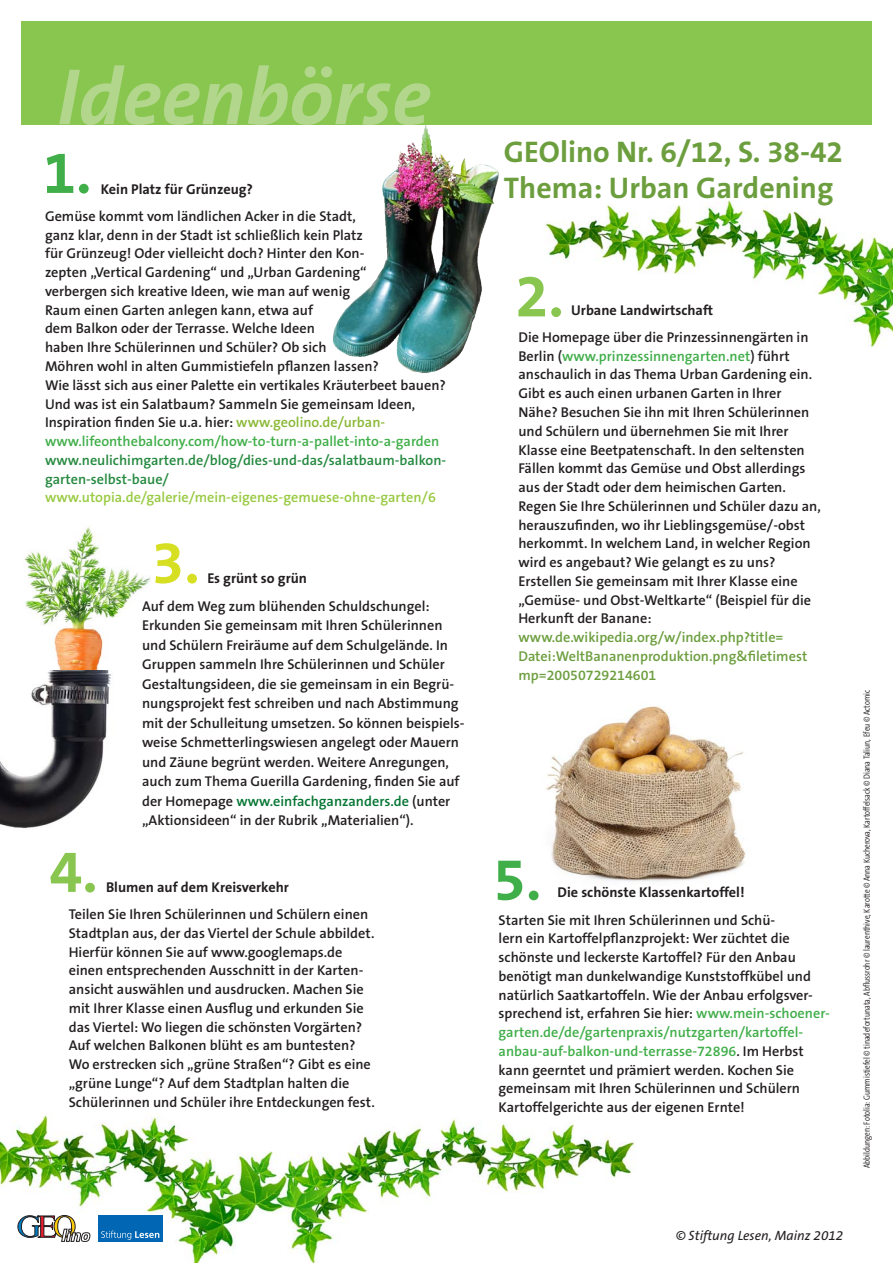
<style>
.page{position:relative;width:893px;height:1263px;background:#fff}
.page>*{position:absolute;margin:0;border:0;box-sizing:border-box;transform-origin:0 0}
.Ideenbörse{font:italic 700 80.7px "The Sans B7";color:#b2d78c}
.Zahlen{font:700 60px "The Sans B7";color:#40ae49}
.Zahlen-2{font:700 60px "The Sans B7";color:#89c650}
.Zahlen-3{font:700 60px "The Sans B7";color:#d6df21}
.Ausgabe{font:700 30px "The Sans B7";color:#6c9e3e}
.Fließ{font:600 14.25px/18.8px "The Sans B6";color:#231f20}
.Headline{font:600 14.25px/18.8px "The Sans B6";color:#231f20}
.Headline-2{font:700 14.25px "The Sans B7";color:#231f20}
.Headline-3{font:600 14.25px/18.8px "The Sans B6";color:#6c9e3e}
.Fließ-2{font:600 14.25px/18.8px "The Sans B6";color:#24893f}
.Fließ-3{font:600 14.25px "The Sans B6";color:#40ae49}
.Fließ-4{font:600 14.25px "The Sans B6";color:#98ca41}
.Fließ-5{font:italic 13.5px "The Sans B5 Plain";color:#231f20}
.Fotos{font:300 9px "The Sans Cd LF4";color:#231f20}
.s1{color:#8ab836}
.s2{color:#037431}
.s3{color:#40ae49}
</style>
<div class="page">
<img style="left:24px;top:526px;width:127px;height:145px">
<img style="left:0;top:671px;width:111px;height:157px">
<img style="left:332px;top:125px;width:167px;height:248px">
<img style="left:545px;top:200px;width:348px;height:147px">
<img style="left:546px;top:706px;width:200px;height:176px">
<div style="left:21px;top:21px;width:851px;height:104px;background:#89c650"></div>
<img style="left:0;top:1113px;width:635px;height:150px">
<svg style="left:18px;top:1215px;width:72px;height:26px"></svg>
<div style="left:98px;top:1215px;width:65px;height:27px;background:#0166b3"></div>
<svg style="left:101px;top:1230px;width:58px;height:10px"></svg>
<p class="Ideenbörse" style="left:57px;top:54px;width:375px">Ideenbörse</p>
<p class="Zahlen" style="left:43px;top:141px;width:50px">1.</p>
<p class="Headline-2" style="left:101px;top:181px;width:154px">Kein Platz für Grünzeug?</p>
<p class="Fließ" style="left:45px;top:207px;width:402px">Gemüse kommt vom ländlichen Acker in die Stadt,<br>ganz klar, denn in der Stadt ist schließlich kein Platz<br>für Grünzeug! Oder vielleicht doch? Hinter den Kon‑<br>zepten „Vertical Gardening“ und „Urban Gardening“<br>verbergen sich kreative Ideen, wie man auf wenig<br>Raum einen Garten anlegen kann, etwa auf<br>dem Balkon oder der Terrasse. Welche Ideen<br>haben Ihre Schülerinnen und Schüler? Ob sich<br>Möhren wohl in alten Gummistiefeln pflanzen lassen?<br>Wie lässt sich aus einer Palette ein vertikales Kräuterbeet bauen?<br>Und was ist ein Salatbaum? Sammeln Sie gemeinsam Ideen, Inspiration finden Sie u.a. hier: <span class="s1">www.geolino.de/urban-</span></p>
<p class="Fließ-3" style="left:45px;top:434px;width:396px">www.lifeonthebalcony.com/how-to-turn-a-pallet-into-a-garden</p>
<p class="Fließ-2" style="left:45px;top:451px;width:403px">www.neulichimgarten.de/blog/dies-und-das/salatbaum-balkon&shy;garten-selbst-baue/</p>
<p class="Fließ-4" style="left:45px;top:490px;width:392px">www.utopia.de/galerie/mein-eigenes-gemuese-ohne-garten/6</p>
<p class="Zahlen-3" style="left:151px;top:531px;width:50px">3.</p>
<p class="Fließ" style="left:142px;top:596px;width:324px;line-height:19.5px">Auf dem Weg zum blühenden Schuldschungel:<br>Erkunden Sie gemeinsam mit Ihren Schülerinnen und Schülern Freiräume auf dem Schulgelände. In Gruppen sammeln Ihre Schülerinnen und Schüler Gestaltungsideen, die sie gemeinsam in ein Begrü&shy;nungsprojekt fest schreiben und nach Abstimmung mit der Schulleitung umsetzen. So können beispiels&shy;weise Schmetterlingswiesen angelegt oder Mauern und Zäune begrünt werden. Weitere Anregungen, auch zum Thema Guerilla Gardening, finden Sie auf der Homepage <span class="s2">www.einfachganzanders.de</span> (unter „Aktionsideen“ in der Rubrik „Materialien“).</p>
<p class="Headline-2" style="left:207px;top:570px;width:101px">Es grünt so grün</p>
<p class="Ausgabe" style="left:504px;top:136px;width:341px">GEOlino Nr. 6/12, S. 38-42</p>
<p class="Ausgabe" style="left:504px;top:172px;width:331px">Thema: Urban Gardening</p>
<p class="Zahlen-2" style="left:515px;top:265px;width:50px">2.</p>
<p class="Headline-2" style="left:571px;top:302px;width:143px">Urbane Landwirtschaft</p>
<p class="Headline" style="left:518px;top:328px;width:304px">Die Homepage über die Prinzessinnengärten in Berlin (<span class="s3">www.prinzessinnengarten.net</span>) führt anschaulich in das Thema Urban Gardening ein.<br>Gibt es auch einen urbanen Garten in Ihrer Nähe? Besuchen Sie ihn mit Ihren Schülerinnen und Schülern und übernehmen Sie mit Ihrer Klasse eine Beetpatenschaft. In den seltensten Fällen kommt das Gemüse und Obst allerdings aus der Stadt oder dem heimischen Garten.<br>Regen Sie Ihre Schülerinnen und Schüler dazu an, herauszufinden, wo ihr Lieblingsgemüse/-obst herkommt. In welchem Land, in welcher Region wird es angebaut? Wie gelangt es zu uns?<br>Erstellen Sie gemeinsam mit Ihrer Klasse eine „Gemüse- und Obst-Weltkarte“ (Beispiel für die Herkunft der Banane:</p>
<p class="Headline-3" style="left:518px;top:628px;width:290px">www.de.wikipedia.org/w/index.php?title=<br>Datei:WeltBananenproduktion.png&amp;filetimest mp=20050729214601</p>
<p class="Zahlen-2" style="left:49px;top:840px;width:50px">4.</p>
<p class="Zahlen" style="left:493px;top:848px;width:50px">5.</p>
<p class="Headline-2" style="left:106px;top:879px;width:184px">Blumen auf dem Kreisverkehr</p>
<p class="Headline" style="left:69px;top:905px;width:308px">Teilen Sie Ihren Schülerinnen und Schülern einen Stadtplan aus, der das Viertel der Schule abbildet.<br>Hierfür können Sie auf www.googlemaps.de einen entsprechenden Ausschnitt in der Karten&shy;ansicht auswählen und ausdrucken. Machen Sie mit Ihrer Klasse einen Ausflug und erkunden Sie das Viertel: Wo liegen die schönsten Vorgärten?<br>Auf welchen Balkonen blüht es am buntesten?<br>Wo erstrecken sich „grüne Straßen“? Gibt es eine „grüne Lunge“? Auf dem Stadtplan halten die Schülerinnen und Schüler ihre Entdeckungen fest.</p>
<p class="Headline-2" style="left:558px;top:885px;width:189px">Die schönste Klassenkartoffel!</p>
<p class="Fließ" style="left:499px;top:911px;width:333px">Starten Sie mit Ihren Schülerinnen und Schü-<br>lern ein Kartoffelpflanzprojekt: Wer züchtet die schönste und leckerste Kartoffel? Für den Anbau benötigt man dunkelwandige Kunststoffkübel und natürlich Saatkartoffeln. Wie der Anbau erfolgsver&shy;sprechend ist, erfahren Sie hier: <span class="s3">www.mein-schoener&shy;garten.de/de/gartenpraxis/nutzgarten/kartoffel&shy;anbau-auf-balkon-und-terrasse-72896</span>. Im Herbst kann geerntet und prämiert werden. Kochen Sie gemeinsam mit Ihren Schülerinnen und Schülern Kartoffelgerichte aus der eigenen Ernte!</p>
<p class="Fotos" style="left:862px;top:1168px;width:480px;rotate:-90deg">Abbildungen: Fotolia: Gummistiefel © tinadefortunata, Abflussrohr © laurenthive, Karotte © Anna Kucherova, Kartoffelsack © Diana Taliun, Efeu © Actomic</p>
<p class="Fließ-5" style="left:676px;top:1228px;width:169px">© Stiftung Lesen, Mainz 2012</p>
</div>
